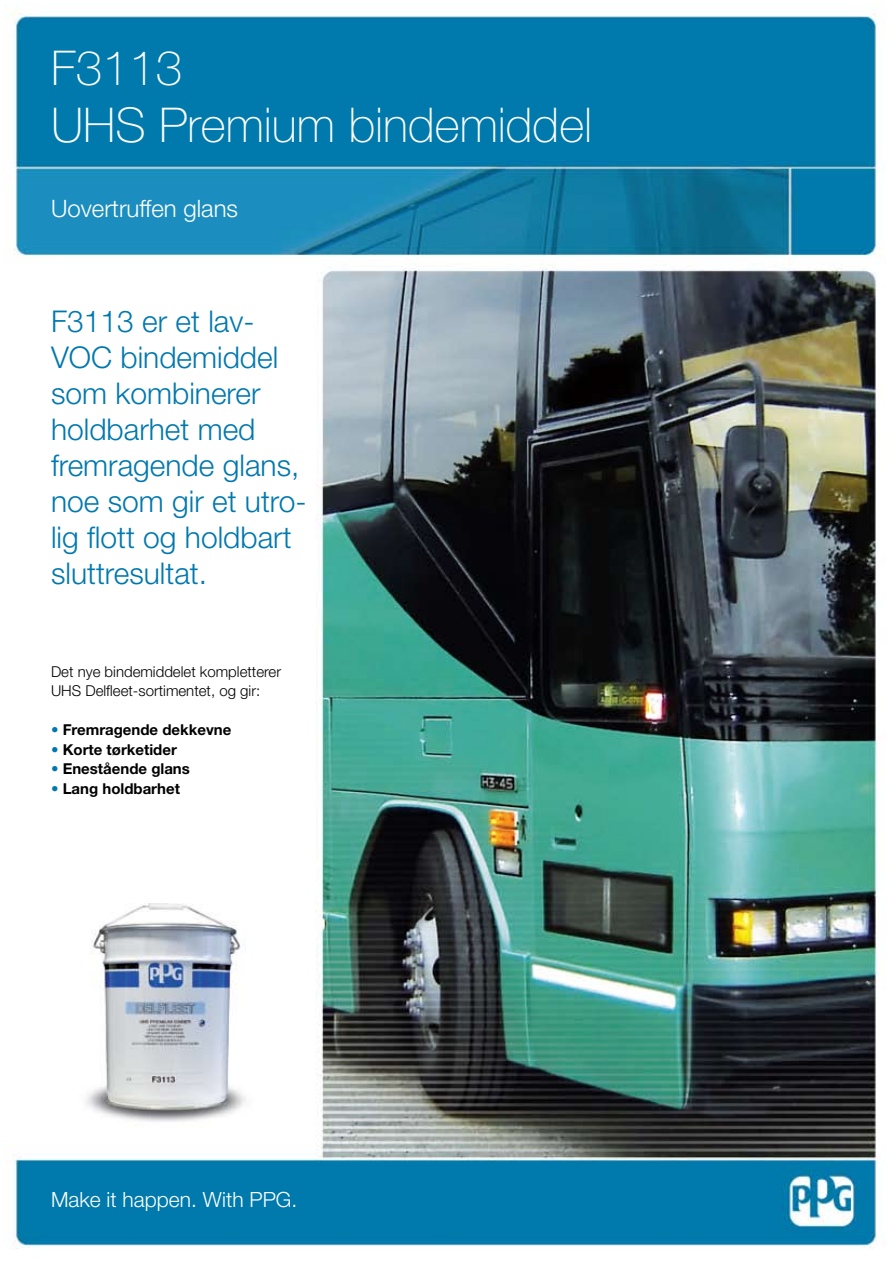
<style>
.page{position:relative;width:893px;height:1263px;background:#fff}
.page>*{position:absolute;margin:0;border:0;box-sizing:border-box;transform-origin:0 0}
.t1{font:100 48px/57.6px "Helvetica Neue";color:#fff}
.t2{font:300 30px/36px "Helvetica Neue";color:#0078ae}
.t3{font:300 24px "Helvetica Neue";color:#fff}
.t4{font:300 21px "Helvetica Neue";color:#fff}
.t5{font:700 15px "Helvetica Neue";color:#000}
.t6{font:300 15px/19.5px "Helvetica Neue";color:#000}
.s1{color:#0078ae}
</style>
<div class="page">
<img style="left:5px;top:13px;width:880px;height:1236px">
<h1 class="t1" style="left:51px;top:39px;width:543px">F3113<br>UHS Premium bindemiddel</h1>
<p class="t3" style="left:51px;top:194px;width:189px">Uovertruffen glans</p>
<p class="t2" style="left:51px;top:302px;width:257px">F3113 er et lav-<br>VOC bindemiddel som kombinerer holdbarhet med fremragende glans, noe som gir et utro&shy;lig flott og holdbart sluttresultat.</p>
<p class="t6" style="left:51px;top:661px;width:232px">Det nye bindemiddelet kompletterer<br>UHS Delfleet-sortimentet, og gir:</p>
<p class="t5" style="left:51px;top:720px;width:182px"><span class="s1">•</span> Fremragende dekkevne</p>
<p class="t5" style="left:51px;top:740px;width:127px"><span class="s1">•</span> Korte tørketider</p>
<p class="t5" style="left:51px;top:759px;width:140px"><span class="s1">•</span> Enestående glans</p>
<p class="t5" style="left:51px;top:779px;width:130px"><span class="s1">•</span> Lang holdbarhet</p>
<p class="t4" style="left:51px;top:1187px;width:248px">Make it happen. With PPG.</p>
</div>
